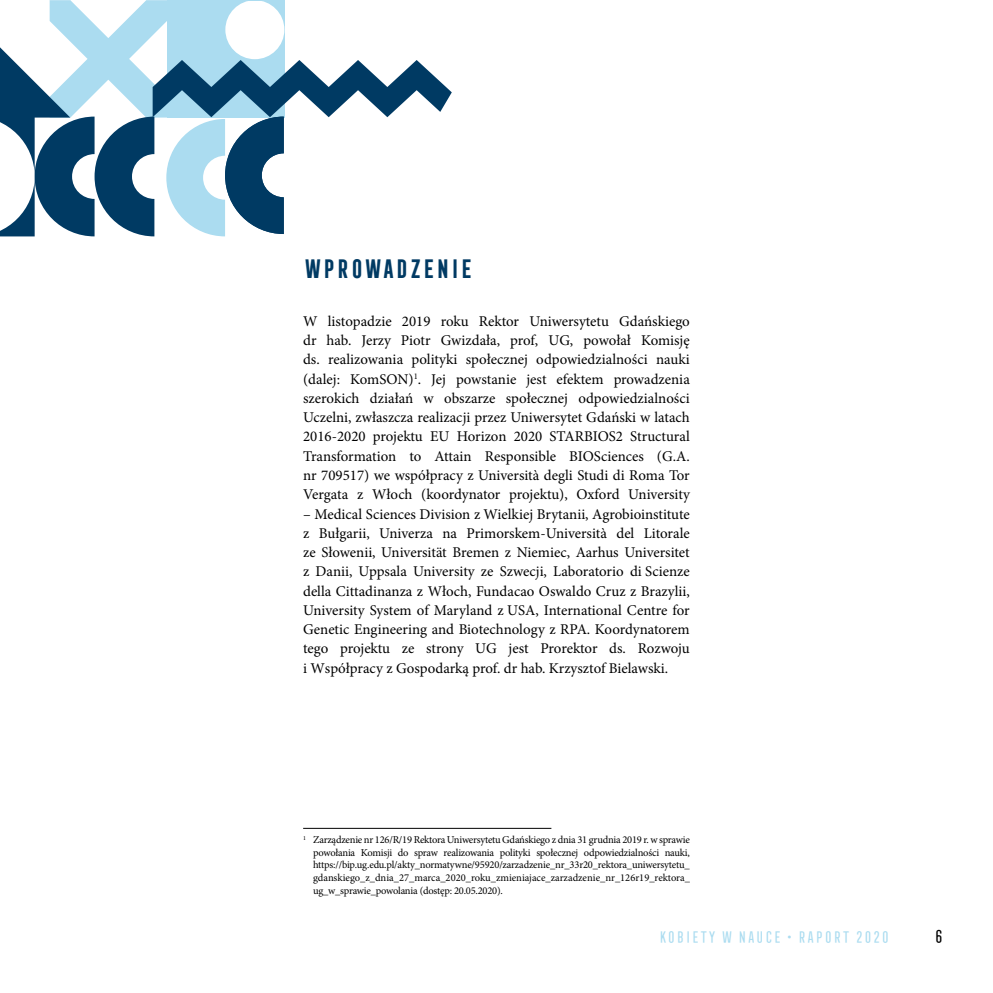
<style>
.page{position:relative;width:993px;height:993px;background:#fff}
.page>*{position:absolute;margin:0;border:0;box-sizing:border-box;transform-origin:0 0}
.t1{font:700 24.5px "Frontage Condensed";color:#003a63}
.t2{font:17.5px "Frontage Condensed";color:#000}
.t3{font:15.75px "Frontage Condensed";color:#abdcf0}
.t4{font:14.88px/19.2px "Minion Pro";letter-spacing:-.005em;color:#000;text-align:justify}
.t5{font:10.5px/12.6px "Minion Pro";letter-spacing:-.02em;color:#000;text-align:justify}
</style>
<div class="page">
<hr style="left:303px;top:827px;width:248px;height:1px;background:#000">
<svg style="left:0;top:0;width:451px;height:236px"></svg>
<hr style="left:167px;top:0;width:117px;height:1px;background:#abdcf0">
<h1 class="t1" style="left:303px;top:255px;width:170px">WPROWADZENIE</h1>
<p class="t4" style="left:303px;top:311px;width:388px">W listopadzie 2019 roku Rektor Uniwersytetu Gdańskiego dr hab. Jerzy Piotr Gwizdała, prof, UG, powołał Komisję ds. realizowania polityki społecznej odpowiedzialności nauki (dalej: KomSON)<sup>1</sup>. Jej powstanie jest efektem prowadzenia szerokich działań w obszarze społecznej odpowiedzialności Uczelni, zwłaszcza realizacji przez Uniwersytet Gdański w latach 2016-2020 projektu EU Horizon 2020 STARBIOS2 Structural Transformation to Attain Responsible BIOSciences (G.A. nr 709517) we współpracy z Università degli Studi di Roma Tor Vergata z Włoch (koordynator projektu), Oxford University</p>
<p class="t4" style="left:303px;top:504px;width:388px">– Medical Sciences Division z Wielkiej Brytanii, Agrobioinstitute z Bułgarii, Univerza na Primorskem-Università del Litorale ze Słowenii, Universität Bremen z Niemiec, Aarhus Universitet z Danii, Uppsala University ze Szwecji, Laboratorio di Scienze della Cittadinanza z Włoch, Fundacao Oswaldo Cruz z Brazylii, University System of Maryland z USA, International Centre for Genetic Engineering and Biotechnology z RPA. Koordynatorem tego projektu ze strony UG jest Prorektor ds. Rozwoju i Współpracy z Gospodarką prof. dr hab. Krzysztof Bielawski.</p>
<p class="t5" style="left:313px;top:833px;width:378px;text-indent:-10px"><sup>1</sup> Zarządzenie nr 126/R/19 Rektora Uniwersytetu Gdańskiego z dnia 31 grudnia 2019 r. w sprawie powołania Komisji do spraw realizowania polityki społecznej odpowiedzialności nauki, https://bip.ug.edu.pl/akty_normatywne/95920/zarzadzenie_nr_33r20_rektora_uniwersytetu_ gdanskiego_z_dnia_27_marca_2020_roku_zmieniajace_zarzadzenie_nr_126r19_rektora_ ug_w_sprawie_powolania (dostęp: 20.05.2020).</p>
<p class="t3" style="left:658px;top:928px;width:233px">KOBIETY W NAUCE • RAPORT 2020</p>
<p class="t2" style="left:933px;top:926px;width:11px">6</p>
</div>
